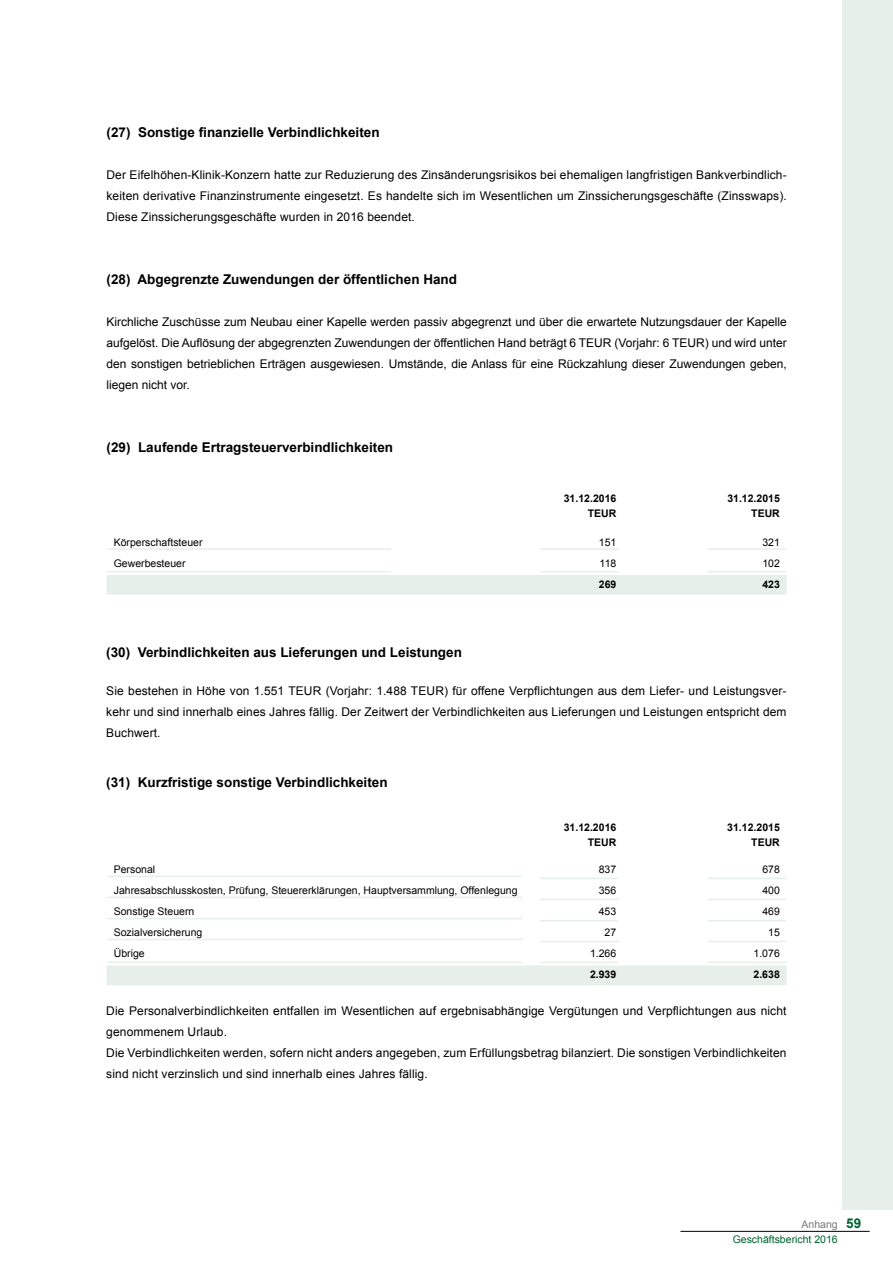
<style>
.page{position:relative;width:893px;height:1263px;background:#fff}
.page>*{position:absolute;margin:0;border:0;box-sizing:border-box;transform-origin:0 0}
.t1{font:700 13.5px "Arial";color:#000}
.t2{font:12px/21px "Arial";letter-spacing:.01em;color:#000;text-align:justify}
.t3{font:10.5px "Arial";color:#000}
.t4{font:700 10.5px "Arial";color:#000}
.t5{font:10.5px "Arial";color:#006330}
.t6{font:10.5px "Arial";color:#77787b}
.s1{font-weight:700;font-size:13.5px;color:#006330}
</style>
<div class="page">
<hr style="left:680px;top:1231px;width:190px;height:1px;background:#000">
<div style="left:842px;top:0;width:51px;height:1210px;background:#e6efea"></div>
<div style="left:106px;top:575px;width:681px;height:20px;background:#e6efea"></div>
<hr style="left:107px;top:548px;width:284px;height:2px;background:#e6efea">
<hr style="left:540px;top:548px;width:79px;height:2px;background:#e6efea">
<hr style="left:708px;top:548px;width:78px;height:2px;background:#e6efea">
<hr style="left:107px;top:571px;width:284px;height:1px;background:#e6efea">
<hr style="left:540px;top:571px;width:79px;height:1px;background:#e6efea">
<hr style="left:708px;top:571px;width:78px;height:1px;background:#e6efea">
<div style="left:106px;top:965px;width:681px;height:20px;background:#e6efea;border:2px solid #e6efea"></div>
<hr style="left:107px;top:875px;width:415px;height:2px;background:#e6efea">
<hr style="left:540px;top:878px;width:78px;height:1px;background:#e6efea">
<hr style="left:708px;top:878px;width:78px;height:1px;background:#e6efea">
<hr style="left:107px;top:896px;width:415px;height:2px;background:#e6efea">
<hr style="left:540px;top:899px;width:78px;height:1px;background:#e6efea">
<hr style="left:708px;top:899px;width:78px;height:1px;background:#e6efea">
<hr style="left:107px;top:918px;width:415px;height:1px;background:#e6efea">
<hr style="left:540px;top:920px;width:78px;height:1px;background:#e6efea">
<hr style="left:708px;top:920px;width:78px;height:1px;background:#e6efea">
<hr style="left:107px;top:939px;width:415px;height:1px;background:#e6efea">
<hr style="left:540px;top:941px;width:79px;height:1px;background:#e6efea">
<hr style="left:708px;top:941px;width:79px;height:1px;background:#e6efea">
<hr style="left:107px;top:961px;width:415px;height:2px;background:#e6efea">
<hr style="left:540px;top:961px;width:79px;height:2px;background:#e6efea">
<hr style="left:708px;top:961px;width:79px;height:2px;background:#e6efea">
<p class="t1" style="left:107px;top:124px;width:275px">(27) Sonstige finanzielle Verbindlichkeiten</p>
<p class="t2" style="left:107px;top:165px;width:682px">Der Eifelhöhen-Klinik-Konzern hatte zur Reduzierung des Zinsänderungsrisikos bei ehemaligen langfristigen Bankverbindlich&shy;keiten derivative Finanzinstrumente eingesetzt. Es handelte sich im Wesentlichen um Zinssicherungsgeschäfte (Zinsswaps).<br>Diese Zinssicherungsgeschäfte wurden in 2016 beendet.</p>
<p class="t1" style="left:107px;top:271px;width:352px">(28) Abgegrenzte Zuwendungen der öffentlichen Hand</p>
<p class="t2" style="left:107px;top:312px;width:682px">Kirchliche Zuschüsse zum Neubau einer Kapelle werden passiv abgegrenzt und über die erwartete Nutzungsdauer der Kapelle aufgelöst. Die Auflösung der abgegrenzten Zuwendungen der öffentlichen Hand beträgt 6 TEUR (Vorjahr: 6 TEUR) und wird unter den sonstigen betrieblichen Erträgen ausgewiesen. Umstände, die Anlass für eine Rückzahlung dieser Zuwendungen geben, liegen nicht vor.</p>
<p class="t1" style="left:107px;top:439px;width:288px">(29) Laufende Ertragsteuerverbindlichkeiten</p>
<p class="t4" style="left:564px;top:492px;width:54px">31.12.2016</p>
<p class="t4" style="left:727px;top:492px;width:54px">31.12.2015</p>
<p class="t4" style="left:588px;top:507px;width:30px">TEUR</p>
<p class="t4" style="left:751px;top:507px;width:30px">TEUR</p>
<p class="t3" style="left:114px;top:535px;width:90px">Körperschaftsteuer</p>
<p class="t3" style="left:599px;top:535px;width:19px">151</p>
<p class="t3" style="left:762px;top:535px;width:19px">321</p>
<p class="t3" style="left:114px;top:556px;width:73px">Gewerbesteuer</p>
<p class="t3" style="left:600px;top:556px;width:18px">118</p>
<p class="t3" style="left:762px;top:556px;width:19px">102</p>
<p class="t4" style="left:599px;top:577px;width:19px">269</p>
<p class="t4" style="left:762px;top:577px;width:19px">423</p>
<p class="t1" style="left:106px;top:644px;width:357px">(30) Verbindlichkeiten aus Lieferungen und Leistungen</p>
<p class="t2" style="left:106px;top:680px;width:682px">Sie bestehen in Höhe von 1.551 TEUR (Vorjahr: 1.488 TEUR) für offene Verpflichtungen aus dem Liefer- und Leistungsver&shy;kehr und sind innerhalb eines Jahres fällig. Der Zeitwert der Verbindlichkeiten aus Lieferungen und Leistungen entspricht dem Buchwert.</p>
<p class="t1" style="left:106px;top:773px;width:283px">(31) Kurzfristige sonstige Verbindlichkeiten</p>
<p class="t4" style="left:564px;top:821px;width:54px">31.12.2016</p>
<p class="t4" style="left:727px;top:821px;width:54px">31.12.2015</p>
<p class="t4" style="left:588px;top:836px;width:30px">TEUR</p>
<p class="t4" style="left:751px;top:836px;width:30px">TEUR</p>
<p class="t3" style="left:114px;top:863px;width:43px">Personal</p>
<p class="t3" style="left:599px;top:863px;width:19px">837</p>
<p class="t3" style="left:762px;top:863px;width:19px">678</p>
<p class="t3" style="left:114px;top:884px;width:405px">Jahresabschlusskosten, Prüfung, Steuererklärungen, Hauptversammlung, Offenlegung</p>
<p class="t3" style="left:599px;top:884px;width:19px">356</p>
<p class="t3" style="left:762px;top:884px;width:19px">400</p>
<p class="t3" style="left:114px;top:905px;width:82px">Sonstige Steuern</p>
<p class="t3" style="left:599px;top:905px;width:19px">453</p>
<p class="t3" style="left:762px;top:905px;width:19px">469</p>
<p class="t3" style="left:114px;top:926px;width:90px">Sozialversicherung</p>
<p class="t3" style="left:605px;top:926px;width:13px">27</p>
<p class="t3" style="left:768px;top:926px;width:13px">15</p>
<p class="t3" style="left:114px;top:947px;width:32px">Übrige</p>
<p class="t3" style="left:590px;top:947px;width:28px">1.266</p>
<p class="t3" style="left:753px;top:947px;width:28px">1.076</p>
<p class="t4" style="left:590px;top:968px;width:28px">2.939</p>
<p class="t4" style="left:753px;top:968px;width:28px">2.638</p>
<p class="t2" style="left:106px;top:1000px;width:682px;text-align:left">Die Personalverbindlichkeiten entfallen im Wesentlichen auf ergebnisabhängige Vergütungen und Verpflichtungen aus nicht genommenem Urlaub.<br>Die Verbindlichkeiten werden, sofern nicht anders angegeben, zum Erfüllungsbetrag bilanziert. Die sonstigen Verbindlichkeiten sind nicht verzinslich und sind innerhalb eines Jahres fällig.</p>
<p class="t6" style="left:801px;top:1217px;width:61px">Anhang <span class="s1">59</span></p>
<p class="t5" style="left:733px;top:1232px;width:107px">Geschäftsbericht 2016</p>
</div>
